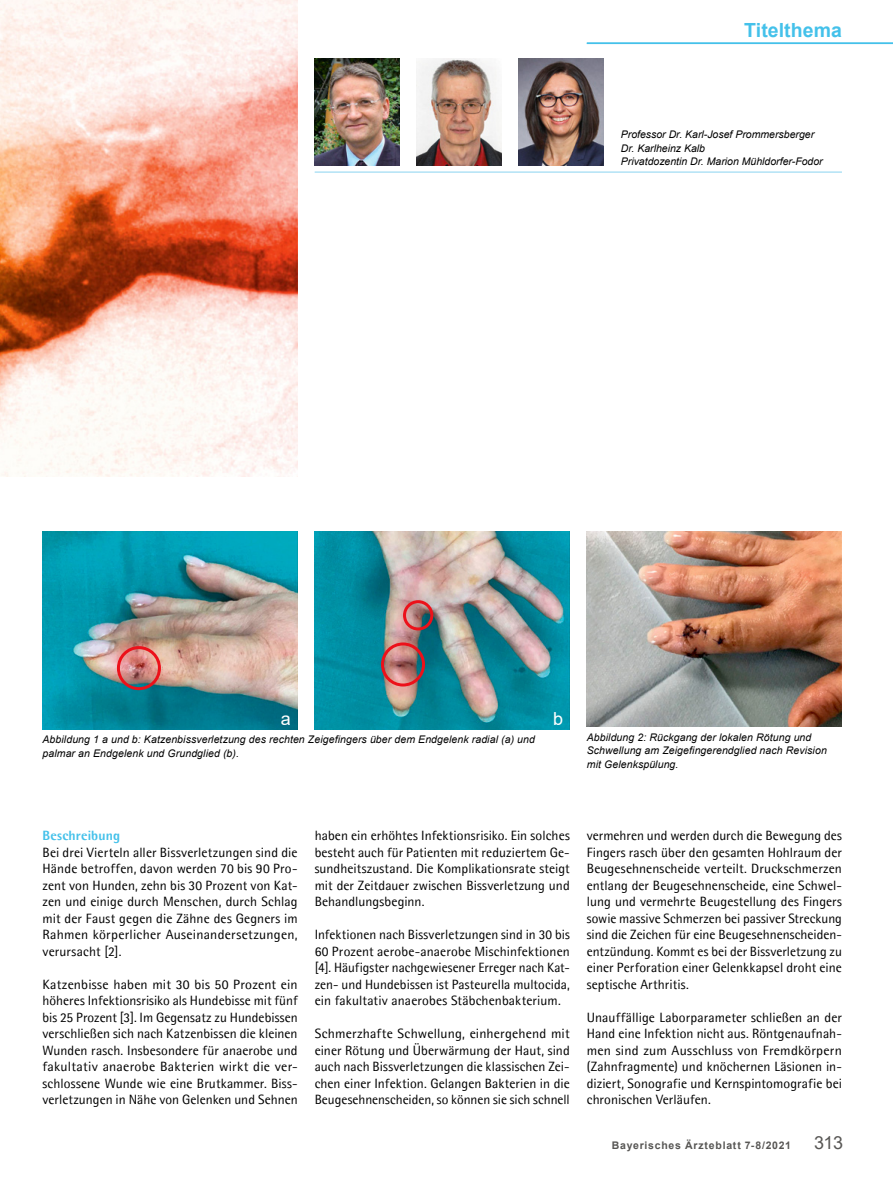
<style>
.page{position:relative;width:893px;height:1191px;background:#fff}
.page>*{position:absolute;margin:0;border:0;box-sizing:border-box;transform-origin:0 0}
.t1{font:700 19.5px "Arial";letter-spacing:.005em;color:#44c1ea}
.t2{font:18px "Arial";color:#575654}
.t3{font:18px "Arial";color:#fff}
.t4{font:13.5px/16.5px "Agfa Rotis Semisans";letter-spacing:.005em;color:#000;text-align:justify}
.t5{font:800 13.5px "Agfa Rotis Semisans";letter-spacing:.01em;color:#44c1ea}
.t6{font:italic 10.5px/13.5px "Arial";letter-spacing:.01em;color:#000}
.t7{font:700 10.5px "Arial";letter-spacing:.07em;color:#575654}
</style>
<div class="page">
<hr style="left:587px;top:43px;width:306px;height:1px;background:#44c1ea">
<hr style="left:315px;top:172px;width:527px;height:1px;background:#8ad3f0">
<img style="left:0;top:0;width:298px;height:476px">
<img style="left:587px;top:531px;width:255px;height:195px">
<img style="left:43px;top:531px;width:255px;height:198px">
<div style="left:117px;top:646px;width:44px;height:44px;border:3px solid #ec111a;border-radius:50%"></div>
<img style="left:315px;top:531px;width:255px;height:198px">
<div style="left:381px;top:642px;width:44px;height:44px;border:3px solid #ec111a;border-radius:50%"></div>
<div style="left:403px;top:600px;width:30px;height:30px;border:3px solid #ec111a;border-radius:50%"></div>
<img style="left:315px;top:59px;width:85px;height:106px">
<img style="left:417px;top:59px;width:85px;height:106px">
<img style="left:519px;top:59px;width:85px;height:106px">
<h1 class="t1" style="left:744px;top:16px;width:99px">Titelthema</h1>
<p class="t6" style="left:621px;top:128px;width:203px">Professor Dr. Karl-Josef Prommersberger<br>Dr. Karlheinz Kalb<br>Privatdozentin Dr. Marion Mühldorfer-Fodor</p>
<h2 class="t3" style="left:281px;top:706px;width:12px">a</h2>
<h2 class="t3" style="left:553px;top:706px;width:12px">b</h2>
<p class="t6" style="left:43px;top:733px;width:494px">Abbildung 1 a und b: Katzenbissverletzung des rechten Zeigefingers über dem Endgelenk radial (a) und palmar an Endgelenk und Grundglied (b).</p>
<p class="t6" style="left:587px;top:730px;width:242px">Abbildung 2: Rückgang der lokalen Rötung und<br>Schwellung am Zeigefingerendglied nach Revision mit Gelenkspülung.</p>
<p class="t5" style="left:43px;top:827px;width:79px">Beschreibung</p>
<p class="t4" style="left:43px;top:843px;width:257px">Bei drei Vierteln aller Bissverletzungen sind die Hände betroffen, davon werden 70 bis 90 Pro&shy;zent von Hunden, zehn bis 30 Prozent von Kat&shy;zen und einige durch Menschen, durch Schlag mit der Faust gegen die Zähne des Gegners im Rahmen körperlicher Auseinandersetzungen, verursacht [2].</p>
<p class="t4" style="left:43px;top:975px;width:257px">Katzenbisse haben mit 30 bis 50 Prozent ein höheres Infektionsrisiko als Hundebisse mit fünf bis 25 Prozent [3]. Im Gegensatz zu Hundebissen verschließen sich nach Katzenbissen die kleinen Wunden rasch. Insbesondere für anaerobe und fakultativ anaerobe Bakterien wirkt die ver&shy;schlossene Wunde wie eine Brutkammer. Biss&shy;verletzungen in Nähe von Gelenken und Sehnen</p>
<p class="t4" style="left:315px;top:827px;width:257px">haben ein erhöhtes Infektionsrisiko. Ein solches besteht auch für Patienten mit reduziertem Ge&shy;sundheitszustand. Die Komplikationsrate steigt mit der Zeitdauer zwischen Bissverletzung und Behandlungsbeginn.</p>
<p class="t4" style="left:315px;top:926px;width:257px">Infektionen nach Bissverletzungen sind in 30 bis 60 Prozent aerobe-anaerobe Mischinfektionen [4]. Häufigster nachgewiesener Erreger nach Kat&shy;zen- und Hundebissen ist Pasteurella multocida, ein fakultativ anaerobes Stäbchenbakterium.</p>
<p class="t4" style="left:315px;top:1025px;width:257px">Schmerzhafte Schwellung, einhergehend mit einer Rötung und Überwärmung der Haut, sind auch nach Bissverletzungen die klassischen Zei&shy;chen einer Infektion. Gelangen Bakterien in die Beugesehnenscheiden, so können sie sich schnell</p>
<p class="t4" style="left:587px;top:827px;width:257px">vermehren und werden durch die Bewegung des Fingers rasch über den gesamten Hohlraum der Beugesehnenscheide verteilt. Druckschmerzen entlang der Beugesehnenscheide, eine Schwel&shy;lung und vermehrte Beugestellung des Fingers sowie massive Schmerzen bei passiver Streckung sind die Zeichen für eine Beugesehnenscheiden&shy;entzündung. Kommt es bei der Bissverletzung zu einer Perforation einer Gelenkkapsel droht eine septische Arthritis.</p>
<p class="t4" style="left:587px;top:1008px;width:257px">Unauffällige Laborparameter schließen an der Hand eine Infektion nicht aus. Röntgenaufnah&shy;men sind zum Ausschluss von Fremdkörpern (Zahnfragmente) und knöchernen Läsionen in&shy;diziert, Sonografie und Kernspintomografie bei chronischen Verläufen.</p>
<p class="t7" style="left:612px;top:1137px;width:181px">Bayerisches Ärzteblatt 7-8/2021</p>
<h2 class="t2" style="left:814px;top:1130px;width:30px">313</h2>
</div>
